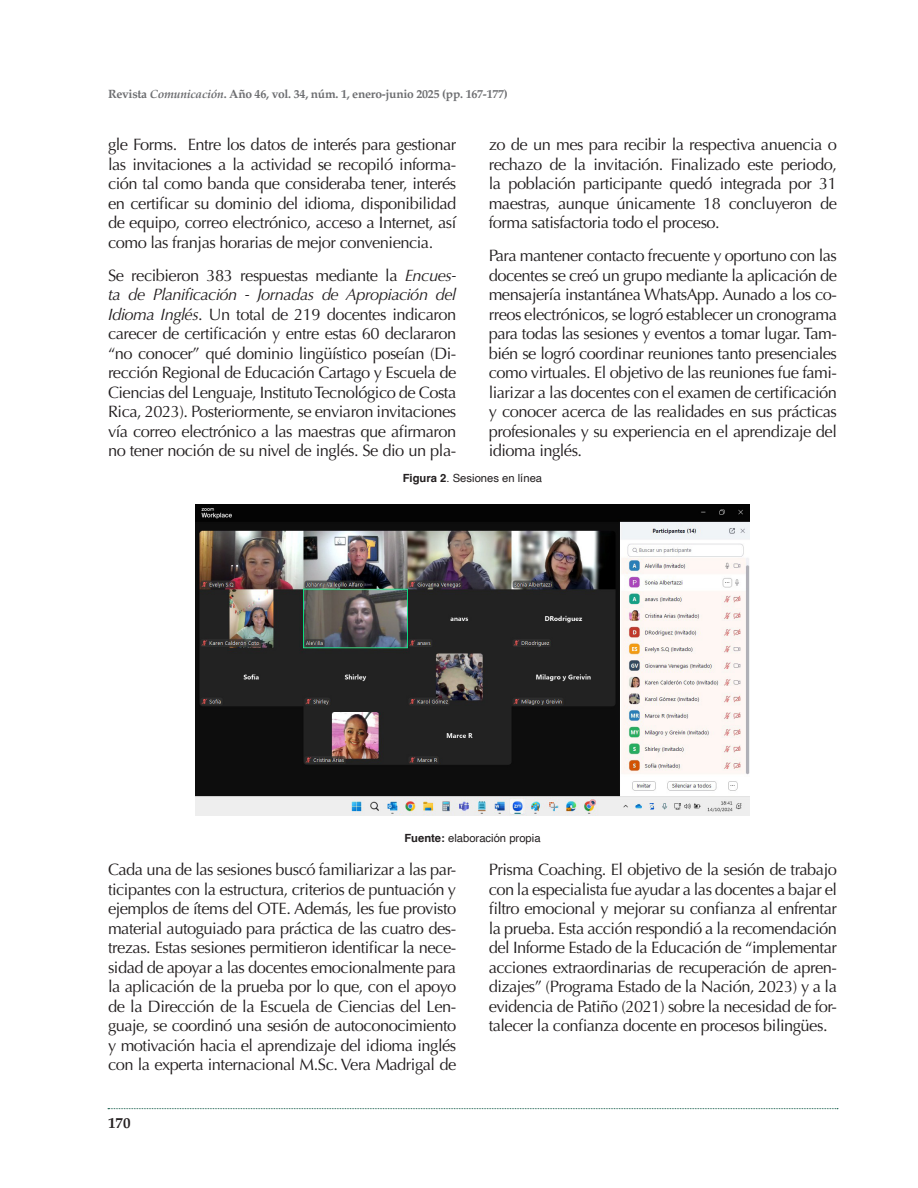
<style>
.page{position:relative;width:918px;height:1188px;background:#fff}
.page>*{position:absolute;margin:0;border:0;box-sizing:border-box;transform-origin:0 0}
.texto{font:16.5px/19.5px "Optima";letter-spacing:-.03em;color:#231f20;text-align:justify}
.t1{font:700 15px "Palatino";color:#231f20}
.t2{font:700 12px "Palatino";letter-spacing:-.02em;color:#6c6d70}
.Pie_de_foto{font:11.25px "Helvetica";color:#231f20}
.s1{font-style:italic}
.s2{font-weight:700}
</style>
<div class="page">
<svg style="left:108px;top:1108px;width:730px;height:1px"></svg>
<img style="left:195px;top:504px;width:555px;height:312px">
<p class="t2" style="left:108px;top:84px;width:401px">Revista <span class="s1">Comunicación</span>. Año 46, vol. 34, núm. 1, enero-junio 2025 (pp. 167-177)</p>
<p class="texto" style="left:108px;top:135px;width:350px">gle Forms. Entre los datos de interés para gestionar las invitaciones a la actividad se recopiló informa&shy;ción tal como banda que consideraba tener, interés en certificar su dominio del idioma, disponibilidad de equipo, correo electrónico, acceso a Internet, así como las franjas horarias de mejor conveniencia.</p>
<p class="texto" style="left:108px;top:266px;width:350px">Se recibieron 383 respuestas mediante la <span class="s1">Encues&shy;ta de Planificación - Jornadas de Apropiación del Idioma Inglés</span>. Un total de 219 docentes indicaron carecer de certificación y entre estas 60 declararon “no conocer” qué dominio lingüístico poseían (Di&shy;rección Regional de Educación Cartago y Escuela de Ciencias del Lenguaje, Instituto Tecnológico de Costa Rica, 2023). Posteriormente, se enviaron invitaciones vía correo electrónico a las maestras que afirmaron no tener noción de su nivel de inglés. Se dio un pla-</p>
<p class="texto" style="left:489px;top:135px;width:350px">zo de un mes para recibir la respectiva anuencia o rechazo de la invitación. Finalizado este periodo, la población participante quedó integrada por 31 maestras, aunque únicamente 18 concluyeron de forma satisfactoria todo el proceso.</p>
<p class="texto" style="left:489px;top:246px;width:350px">Para mantener contacto frecuente y oportuno con las docentes se creó un grupo mediante la aplicación de mensajería instantánea WhatsApp. Aunado a los co&shy;rreos electrónicos, se logró establecer un cronograma para todas las sesiones y eventos a tomar lugar. Tam&shy;bién se logró coordinar reuniones tanto presenciales como virtuales. El objetivo de las reuniones fue fami&shy;liarizar a las docentes con el examen de certificación y conocer acerca de las realidades en sus prácticas profesionales y su experiencia en el aprendizaje del idioma inglés.</p>
<p class="Pie_de_foto" style="left:403px;top:470px;width:141px"><span class="s2">Figura 2</span>. Sesiones en línea</p>
<p class="Pie_de_foto" style="left:404px;top:829px;width:138px"><span class="s2">Fuente:</span> elaboración propia</p>
<p class="texto" style="left:108px;top:860px;width:350px">Cada una de las sesiones buscó familiarizar a las par&shy;ticipantes con la estructura, criterios de puntuación y ejemplos de ítems del OTE. Además, les fue provisto material autoguiado para práctica de las cuatro des&shy;trezas. Estas sesiones permitieron identificar la nece&shy;sidad de apoyar a las docentes emocionalmente para la aplicación de la prueba por lo que, con el apoyo de la Dirección de la Escuela de Ciencias del Len&shy;guaje, se coordinó una sesión de autoconocimiento y motivación hacia el aprendizaje del idioma inglés con la experta internacional M.Sc. Vera Madrigal de</p>
<p class="texto" style="left:489px;top:860px;width:350px">Prisma Coaching. El objetivo de la sesión de trabajo con la especialista fue ayudar a las docentes a bajar el filtro emocional y mejorar su confianza al enfrentar la prueba. Esta acción respondió a la recomendación del Informe Estado de la Educación de “implementar acciones extraordinarias de recuperación de apren&shy;dizajes” (Programa Estado de la Nación, 2023) y a la evidencia de Patiño (2021) sobre la necesidad de for&shy;talecer la confianza docente en procesos bilingües.</p>
<p class="t1" style="left:108px;top:1110px;width:24px">170</p>
</div>
